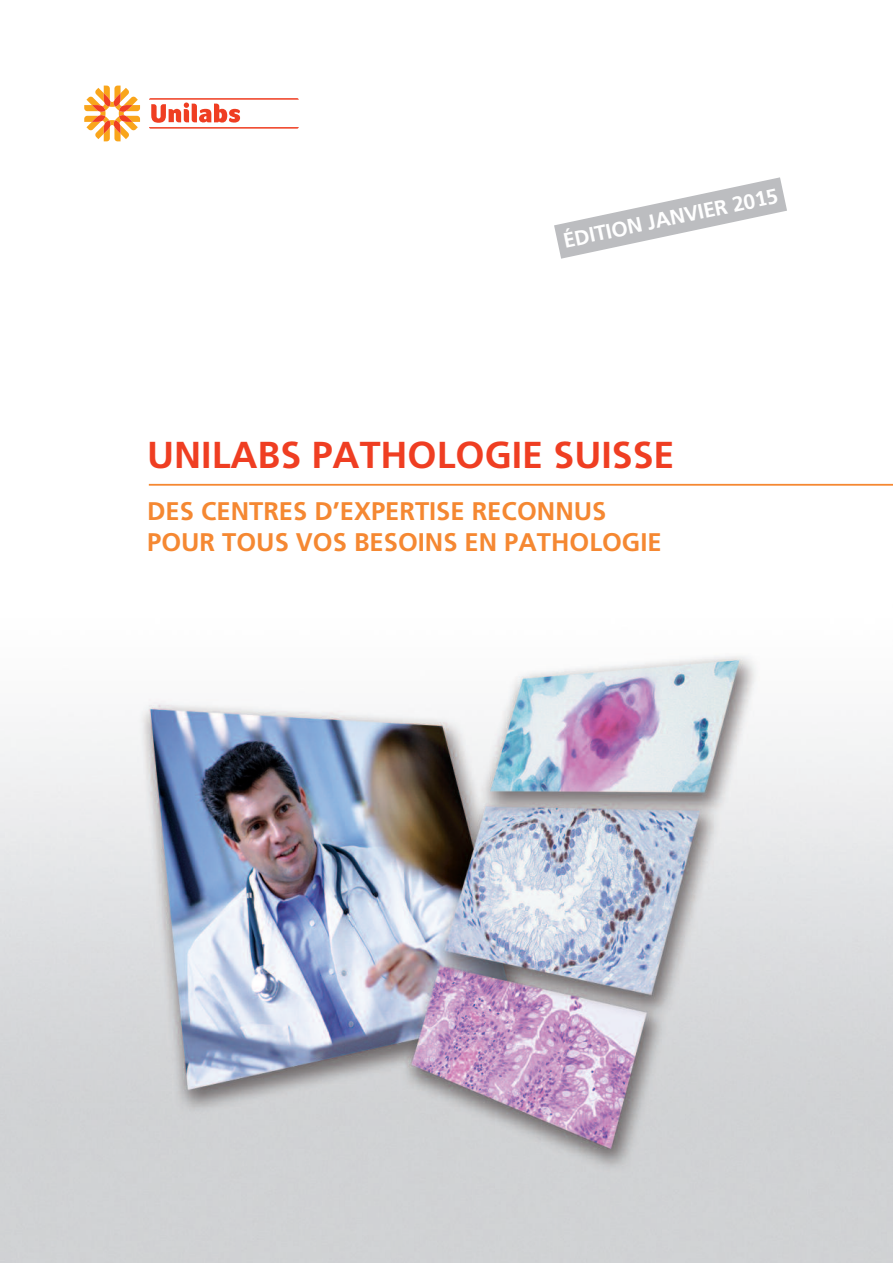
<style>
.page{position:relative;width:893px;height:1263px;background:#fff}
.page>*{position:absolute;margin:0;border:0;box-sizing:border-box;transform-origin:0 0}
.t1{font:37.5px "Freeway Demi";color:#ef3e22}
.t2{font:25.5px/30.9px "Freeway Demi";color:#f58832}
.t3{font:21px "Freeway Demi";color:#fff}
</style>
<div class="page">
<img style="left:0;top:85px;width:893px;height:1178px">
<hr style="left:149px;top:484px;width:744px;height:2px;background:#f58832">
<svg style="left:84px;top:86px;width:56px;height:55px"></svg>
<svg style="left:149px;top:98px;width:150px;height:31px"></svg>
<svg style="left:554px;top:177px;width:233px;height:82px"></svg>
<p class="t3" style="left:561px;top:229px;width:220px;rotate:-12deg">ÉDITION JANVIER 2015</p>
<h1 class="t1" style="left:147px;top:433px;width:529px">UNILABS PATHOLOGIE SUISSE</h1>
<p class="t2" style="left:147px;top:496px;width:516px">DES CENTRES D’EXPERTISE RECONNUS<br>POUR TOUS VOS BESOINS EN PATHOLOGIE</p>
</div>
